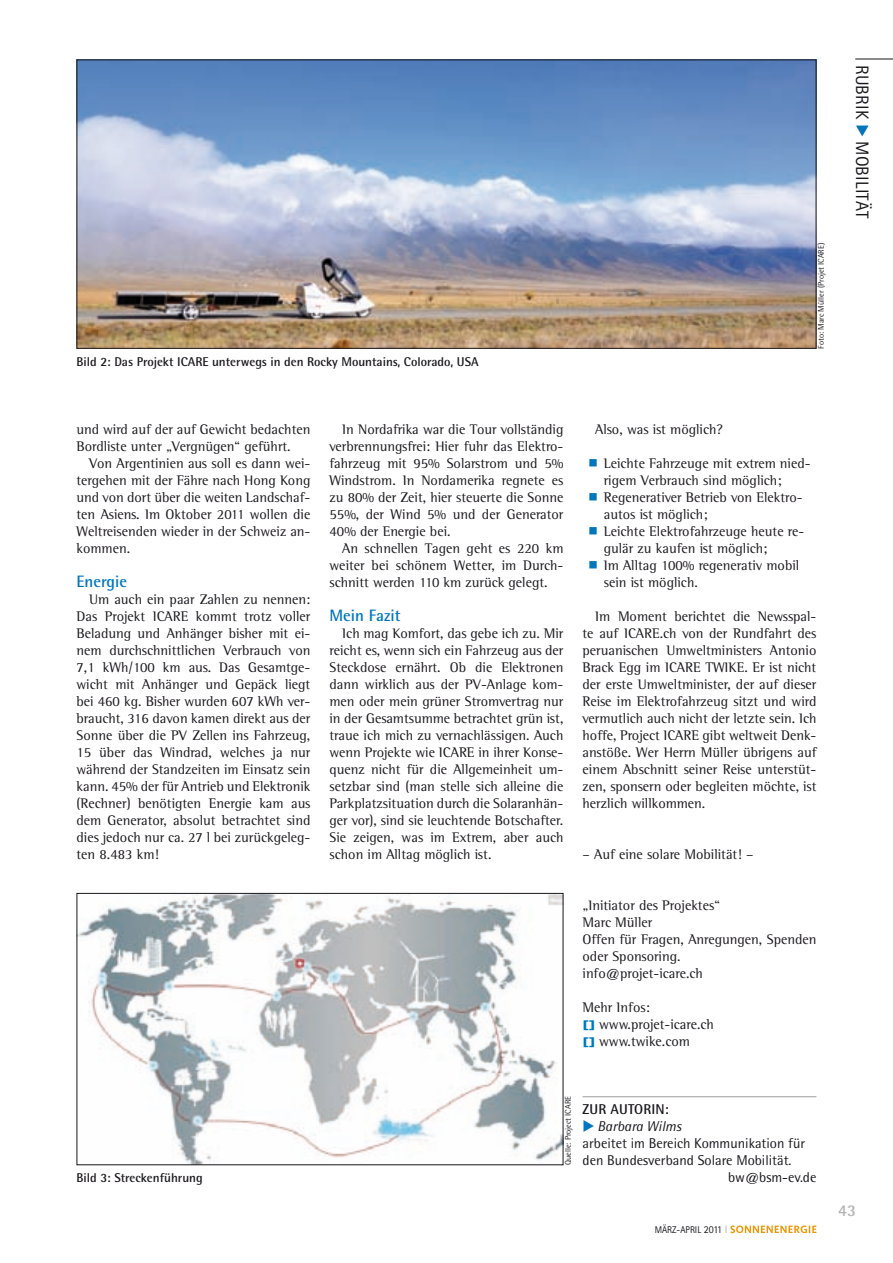
<style>
.page{position:relative;width:893px;height:1263px;background:#fff}
.page>*{position:absolute;margin:0;border:0;box-sizing:border-box;transform-origin:0 0}
.t1{font:18px "Rotis Sans Serif Std";letter-spacing:.01em;color:#1a171c}
.t2{font:700 16.5px "Rotis Semi Sans Std";color:#0076bd}
.t3{font:700 16.5px "Rotis Semi Sans Std";color:#b1b3b4}
.t4{font:14.25px/17px "Rotis Semi Serif Std";color:#1a171c;text-align:justify}
.t5{font:14.25px/17px "Rotis Semi Sans Std";color:#1a171c}
.t6{font:700 14.25px "Rotis Semi Sans Std";color:#1a171c}
.t7{font:700 12.75px "Rotis Semi Sans Std";color:#1a171c}
.t8{font:9.75px "Rotis Sans Serif Std";color:#1a171c;scale:.95 1}
.t9{font:8.25px "Rotis Semi Sans Std";color:#1a171c}
.s1{color:#f39500}
.s2{font-family:"Arial";font-weight:700;font-size:10.65px;color:#0076bd}
.s3{color:#0076bd}
.s4{font-style:italic}
.s5{font-size:10.65px}
.s6{font-size:10.8px;color:#b1b3b4}
</style>
<div class="page">
<svg style="left:730px;top:1225px;width:86px;height:8px"></svg>
<hr style="left:855px;top:59px;width:38px;height:1px;background:#1a171c">
<hr style="left:583px;top:1096px;width:233px;height:1px;background:#9d9ea0">
<img style="left:79px;top:895px;width:482px;height:268px">
<div style="left:77px;top:893px;width:486px;height:272px;border:1px solid #1a171c"></div>
<img style="left:79px;top:62px;width:735px;height:285px">
<svg style="left:856px;top:125px;width:13px;height:12px"></svg>
<p class="t7" style="left:77px;top:354px;width:404px">Bild 2: Das Projekt ICARE unterwegs in den Rocky Mountains, Colorado, USA</p>
<p class="t9" style="left:816px;top:349px;width:107px;rotate:-90deg">Foto: Marc Müller (Projet ICARE)</p>
<p class="t1" style="left:873px;top:65px;width:155px;rotate:90deg">RUBRI K <span class="s1">◆</span> MOBILITÄT</p>
<p class="t4" style="left:77px;top:420px;width:235px">und wird auf der auf Gewicht bedachten<br>Bordliste unter „Vergnügen“ geführt.</p>
<p class="t4" style="left:77px;top:454px;width:235px;text-indent:13px">Von Argentinien aus soll es dann wei&shy;tergehen mit der Fähre nach Hong Kong und von dort über die weiten Landschaf&shy;ten Asiens. Im Oktober 2011 wollen die Weltreisenden wieder in der Schweiz an&shy;kommen.</p>
<p class="t2" style="left:77px;top:571px;width:52px">Energie</p>
<p class="t4" style="left:77px;top:590px;width:235px;text-indent:13px">Um auch ein paar Zahlen zu nennen:<br>Das Projekt ICARE kommt trotz voller Beladung und Anhänger bisher mit ei&shy;nem durchschnittlichen Verbrauch von 7,1 kWh/100 km aus. Das Gesamtge&shy;wicht mit Anhänger und Gepäck liegt bei 460 kg. Bisher wurden 607 kWh ver&shy;braucht, 316 davon kamen direkt aus der Sonne über die PV Zellen ins Fahrzeug, 15 über das Windrad, welches ja nur während der Standzeiten im Einsatz sein kann. 45% der für Antrieb und Elektronik (Rechner) benötigten Energie kam aus dem Generator, absolut betrachtet sind dies jedoch nur ca. 27 l bei zurückgeleg&shy;ten 8.483 km!</p>
<p class="t4" style="left:330px;top:421px;width:235px;text-indent:13px">In Nordafrika war die Tour vollständig verbrennungsfrei: Hier fuhr das Elektro&shy;fahrzeug mit 95% Solarstrom und 5% Windstrom. In Nordamerika regnete es zu 80% der Zeit, hier steuerte die Sonne 55%, der Wind 5% und der Generator 40% der Energie bei.</p>
<p class="t4" style="left:330px;top:540px;width:235px;text-indent:13px">An schnellen Tagen geht es 220 km weiter bei schönem Wetter, im Durch&shy;schnitt werden 110 km zurück gelegt.</p>
<p class="t2" style="left:330px;top:605px;width:72px">Mein Fazit</p>
<p class="t4" style="left:330px;top:624px;width:235px;text-indent:13px">Ich mag Komfort, das gebe ich zu. Mir reicht es, wenn sich ein Fahrzeug aus der Steckdose ernährt. Ob die Elektronen dann wirklich aus der PV-Anlage kom&shy;men oder mein grüner Stromvertrag nur in der Gesamtsumme betrachtet grün ist, traue ich mich zu vernachlässigen. Auch wenn Projekte wie ICARE in ihrer Konse&shy;quenz nicht für die Allgemeinheit um&shy;setzbar sind (man stelle sich alleine die Parkplatzsituation durch die Solaranhän&shy;ger vor), sind sie leuchtende Botschafter.<br>Sie zeigen, was im Extrem, aber auch schon im Alltag möglich ist.</p>
<p class="t4" style="left:595px;top:420px;width:129px">Also, was ist möglich?</p>
<p class="t4" style="left:604px;top:454px;width:208px;text-align:left">Leichte Fahrzeuge mit extrem nied&shy;rigem Verbrauch sind möglich;<br>Regenerativer Betrieb von Elektro&shy;autos ist möglich;<br>Leichte Elektrofahrzeuge heute re&shy;gulär zu kaufen ist möglich;<br>Im Alltag 100% regenerativ mobil sein ist möglich.</p>
<p class="t4" style="left:583px;top:607px;width:235px;text-indent:13px">Im Moment berichtet die Newsspal&shy;te auf ICARE.ch von der Rundfahrt des peruanischen Umweltministers Antonio Brack Egg im ICARE TWIKE. Er ist nicht der erste Umweltminister, der auf dieser Reise im Elektrofahrzeug sitzt und wird vermutlich auch nicht der letzte sein. Ich hoffe, Project ICARE gibt weltweit Denk&shy;anstöße. Wer Herrn Müller übrigens auf einem Abschnitt seiner Reise unterstüt&shy;zen, sponsern oder begleiten möchte, ist herzlich willkommen.</p>
<p class="t4" style="left:583px;top:846px;width:172px">– Auf eine solare Mobilität! –</p>
<p class="t4" style="left:583px;top:897px;width:235px;text-align:left">„Initiator des Projektes“<br>Marc Müller<br>Offen für Fragen, Anregungen, Spenden oder Sponsoring.<br>info@projet-icare.ch</p>
<p class="t4" style="left:583px;top:999px;width:133px;text-align:left">Mehr Infos:<br><span class="s2">[]</span> www.projet-icare.ch <span class="s2">[]</span> www.twike.com</p>
<p class="t9" style="left:563px;top:1165px;width:70px;rotate:-90deg">Quelle: Project ICARE</p>
<p class="t6" style="left:583px;top:1100px;width:60px">Zur Autorin</p>
<p class="t6" style="left:665px;top:1100px;width:5px">:</p>
<p class="t5" style="left:583px;top:1118px;width:224px"><span class="s3">◆</span> <span class="s4">Barbara Wilms<br></span>arbeitet im Bereich Kommunikation für den Bundesverband Solare Mobilität.</p>
<p class="t7" style="left:77px;top:1170px;width:128px">Bild 3: Streckenführung</p>
<p class="t5" style="left:728px;top:1169px;width:90px">bw@bsm-ev.de</p>
<p class="t8" style="left:655px;top:1223px;width:76px">MÄRZ-APRIL <span class="s5">2011</span> <span class="s6">I</span></p>
<p class="t3" style="left:838px;top:1200px;width:19px">43</p>
</div>
